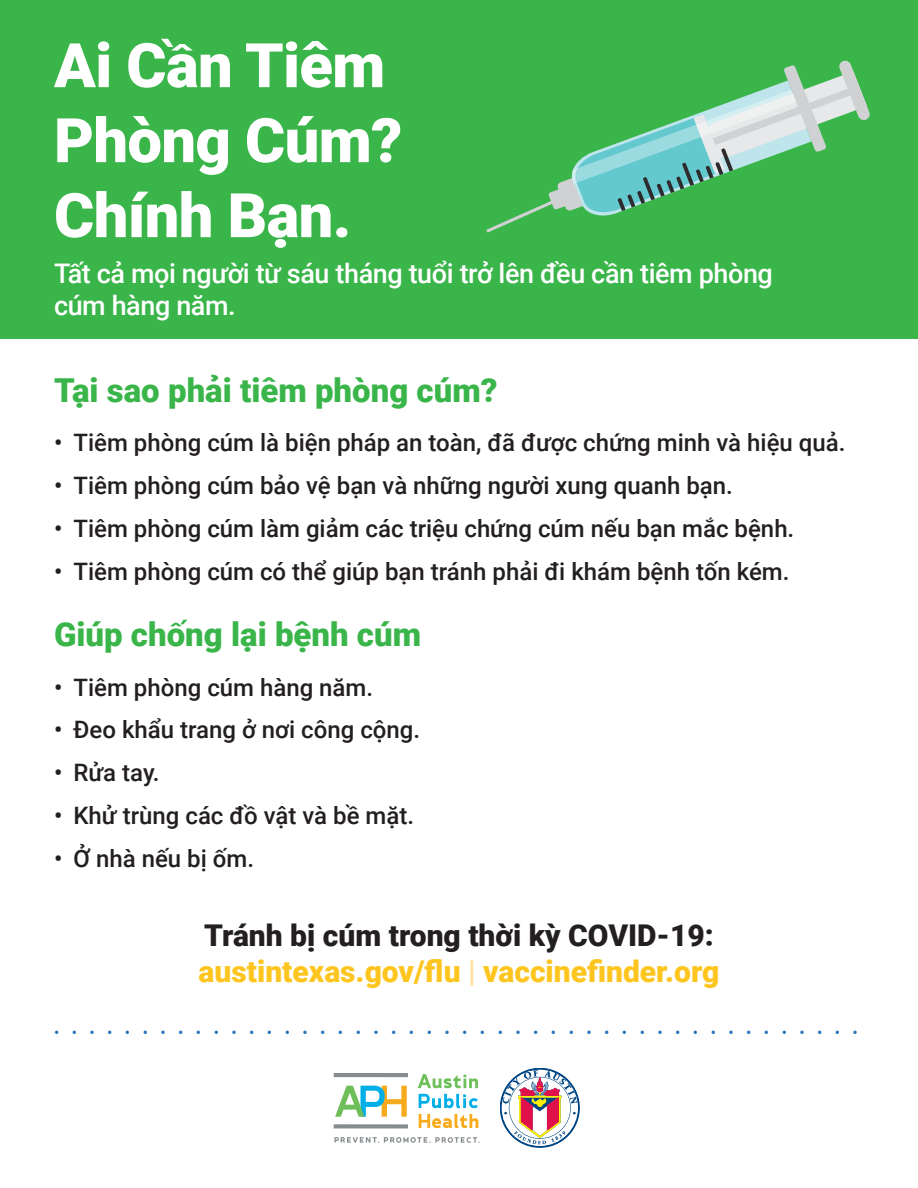
<style>
.page{position:relative;width:918px;height:1188px;background:#fff}
.page>*{position:absolute;margin:0;border:0;box-sizing:border-box;transform-origin:0 0}
.t1{font:900 61.5px/75px "Roboto";letter-spacing:-.01em;color:#fff}
.t2{font:900 33px "Roboto";color:#3ab54a}
.t3{font:900 30px "Roboto";color:#fec51f}
.t4{font:900 30px "Roboto";color:#231f20}
.t5{font:500 27px/32.4px "Roboto";letter-spacing:-.015em;color:#fff}
.t6{font:500 24px "Roboto";color:#231f20}
.t7{font:900 18px "Avenir";color:#2275bc}
.s1{color:#ffe1a0}
</style>
<div class="page">
<div style="left:0;top:0;width:918px;height:338px;background:#3ab54a"></div>
<svg style="left:334px;top:1137px;width:146px;height:6px"></svg>
<svg style="left:419px;top:1114px;width:59px;height:14px"></svg>
<svg style="left:419px;top:1094px;width:59px;height:14px"></svg>
<svg style="left:418px;top:1074px;width:60px;height:14px"></svg>
<hr style="left:334px;top:1073px;width:74px;height:4px;background:#878c8f">
<div style="left:334px;top:1124px;width:74px;height:5px;background:#878c8f"></div>
<svg style="left:335px;top:1086px;width:72px;height:31px"></svg>
<svg style="left:500px;top:1068px;width:79px;height:79px"></svg>
<svg style="left:486px;top:61px;width:384px;height:172px"></svg>
<p class="t1" style="left:54px;top:26px;width:350px">Ai Cần Tiêm<br>Phòng Cúm?<br>Chính Bạn.</p>
<p class="t5" style="left:54px;top:256px;width:720px">Tất cả mọi người từ sáu tháng tuổi trở lên đều cần tiêm phòng cúm hàng năm.</p>
<p class="t2" style="left:54px;top:367px;width:445px">Tại sao phải tiêm phòng cúm?</p>
<p class="t6" style="left:54px;top:426px;width:793px">• Tiêm phòng cúm là biện pháp an toàn, đã được chứng minh và hiệu quả.</p>
<p class="t6" style="left:54px;top:469px;width:680px">• Tiêm phòng cúm bảo vệ bạn và những người xung quanh bạn.</p>
<p class="t6" style="left:54px;top:511px;width:742px">• Tiêm phòng cúm làm giảm các triệu chứng cúm nếu bạn mắc bệnh.</p>
<p class="t6" style="left:54px;top:554px;width:737px">• Tiêm phòng cúm có thể giúp bạn tránh phải đi khám bệnh tốn kém.</p>
<p class="t2" style="left:54px;top:611px;width:369px">Giúp chống lại bệnh cúm</p>
<p class="t6" style="left:54px;top:670px;width:321px">• Tiêm phòng cúm hàng năm.</p>
<p class="t6" style="left:54px;top:713px;width:368px">• Đeo khẩu trang ở nơi công cộng.</p>
<p class="t6" style="left:54px;top:756px;width:107px">• Rửa tay.</p>
<p class="t6" style="left:54px;top:799px;width:362px">• Khử trùng các đồ vật và bề mặt.</p>
<p class="t6" style="left:54px;top:841px;width:202px">• Ở nhà nếu bị ốm.</p>
<p class="t4" style="left:204px;top:915px;width:511px">Tránh bị cúm trong thời kỳ COVID-19:</p>
<p class="t3" style="left:199px;top:951px;width:522px">austintexas.gov/flu <span class="s1">|</span> vaccinefinder.org</p>
<p class="t7" style="left:54px;top:1012px;width:805px">..............................................</p>
</div>
